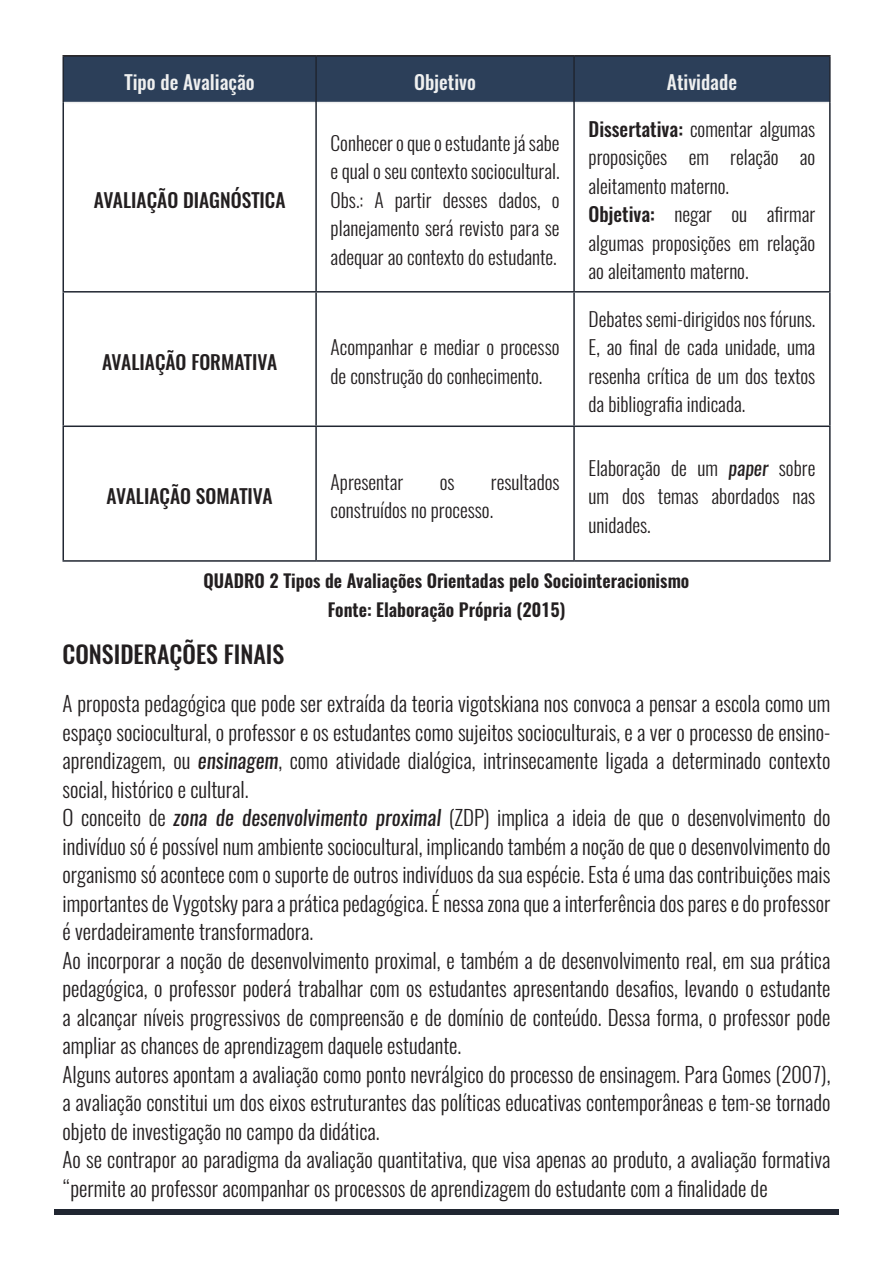
<style>
.page{position:relative;width:893px;height:1263px;background:#fff}
.page>*{position:absolute;margin:0;border:0;box-sizing:border-box;transform-origin:0 0}
.t1{font:500 24px "Oswald";color:#231f20}
.Parágrafo_ABNT{font:300 21px/28.5px "Oswald";color:#231f20;text-align:justify}
.Parágrafo_ABNT-2{font:300 19.5px/28.5px "Oswald";color:#231f20;text-align:justify}
.Parágrafo_ABNT-3{font:500 19.5px "Oswald";color:#231f20}
.t2{font:500 19.5px "Oswald";color:#eff0f0}
.t3{font:600 18px "Oswald";color:#231f20}
.s1{font-weight:500}
.s2{font-weight:400;font-style:italic}
</style>
<div class="page">
<div style="left:54px;top:1209px;width:785px;height:6px;background:#202631"></div>
<div style="left:64px;top:57px;width:765px;height:45px;background:#2c3f59"></div>
<hr style="left:63px;top:55px;width:253px;height:2px;background:#231f20">
<hr style="left:316px;top:55px;width:258px;height:2px;background:#231f20">
<hr style="left:574px;top:55px;width:257px;height:2px;background:#231f20">
<hr style="left:64px;top:102px;width:251px;height:1px;background:#eff0f0">
<hr style="left:317px;top:102px;width:256px;height:1px;background:#eff0f0">
<hr style="left:575px;top:102px;width:254px;height:1px;background:#eff0f0">
<hr style="left:63px;top:57px;width:1px;height:46px;background:#202631">
<hr style="left:315px;top:57px;width:2px;height:46px;background:#202631">
<hr style="left:573px;top:57px;width:2px;height:46px;background:#202631">
<hr style="left:829px;top:57px;width:2px;height:46px;background:#202631">
<hr style="left:63px;top:103px;width:1px;height:188px;background:#202631">
<hr style="left:315px;top:103px;width:2px;height:188px;background:#202631">
<hr style="left:573px;top:103px;width:2px;height:188px;background:#202631">
<hr style="left:829px;top:103px;width:2px;height:188px;background:#202631">
<hr style="left:63px;top:291px;width:253px;height:2px;background:#202631">
<hr style="left:63px;top:293px;width:1px;height:132px;background:#202631">
<hr style="left:316px;top:291px;width:258px;height:2px;background:#202631">
<hr style="left:315px;top:293px;width:2px;height:132px;background:#202631">
<hr style="left:574px;top:291px;width:257px;height:2px;background:#202631">
<hr style="left:573px;top:293px;width:2px;height:132px;background:#202631">
<hr style="left:829px;top:293px;width:2px;height:132px;background:#202631">
<hr style="left:63px;top:425px;width:253px;height:2px;background:#202631">
<hr style="left:63px;top:427px;width:1px;height:133px;background:#202631">
<hr style="left:316px;top:425px;width:258px;height:2px;background:#202631">
<hr style="left:315px;top:427px;width:2px;height:133px;background:#202631">
<hr style="left:574px;top:425px;width:257px;height:2px;background:#202631">
<hr style="left:573px;top:427px;width:2px;height:133px;background:#202631">
<hr style="left:829px;top:427px;width:2px;height:133px;background:#202631">
<hr style="left:63px;top:560px;width:253px;height:2px;background:#202631">
<hr style="left:316px;top:560px;width:258px;height:2px;background:#202631">
<hr style="left:574px;top:560px;width:257px;height:2px;background:#202631">
<p class="t2" style="left:125px;top:68px;width:132px">Tipo de Avaliação</p>
<p class="t2" style="left:414px;top:68px;width:63px">Objetivo</p>
<p class="t2" style="left:667px;top:68px;width:72px">Atividade</p>
<p class="Parágrafo_ABNT-3" style="left:94px;top:186px;width:193px">AVALIAÇÃO DIAGNÓSTICA</p>
<p class="Parágrafo_ABNT-2" style="left:331px;top:129px;width:230px">Conhecer o que o estudante já sabe e qual o seu contexto sociocultural.</p>
<p class="Parágrafo_ABNT-2" style="left:331px;top:186px;width:230px">Obs.: A partir desses dados, o planejamento será revisto para se adequar ao contexto do estudante.</p>
<p class="Parágrafo_ABNT-3" style="left:102px;top:348px;width:177px">AVALIAÇÃO FORMATIVA</p>
<p class="Parágrafo_ABNT-2" style="left:331px;top:333px;width:230px">Acompanhar e mediar o processo de construção do conhecimento.</p>
<p class="Parágrafo_ABNT-3" style="left:107px;top:483px;width:168px">AVALIAÇÃO SOMATIVA</p>
<p class="Parágrafo_ABNT-2" style="left:331px;top:468px;width:74px">Apresentar</p>
<p class="Parágrafo_ABNT-2" style="left:440px;top:468px;width:16px">os</p>
<p class="Parágrafo_ABNT-2" style="left:331px;top:468px;width:230px;text-indent:160px">resultados construídos no processo.</p>
<p class="Parágrafo_ABNT-2" style="left:589px;top:114px;width:228px"><span class="s1">Dissertativa:</span> comentar algumas proposições em relação ao aleitamento materno.</p>
<p class="Parágrafo_ABNT-2" style="left:589px;top:200px;width:228px"><span class="s1">Objetiva:</span> negar ou afirmar algumas proposições em relação ao aleitamento materno.</p>
<p class="Parágrafo_ABNT-2" style="left:589px;top:305px;width:228px">Debates semi-dirigidos nos fóruns.<br>E, ao final de cada unidade, uma resenha crítica de um dos textos da bibliografia indicada.</p>
<p class="Parágrafo_ABNT-2" style="left:589px;top:454px;width:228px">Elaboração de um <span class="s2">paper</span> sobre um dos temas abordados nas unidades.</p>
<p class="t3" style="left:204px;top:568px;width:487px">QUADRO 2 Tipos de Avaliações Orientadas pelo Sociointeracionismo</p>
<p class="t3" style="left:328px;top:597px;width:239px">Fonte: Elaboração Própria (2015)</p>
<p class="t1" style="left:63px;top:637px;width:223px">CONSIDERAÇÕES FINAIS</p>
<p class="Parágrafo_ABNT" style="left:63px;top:690px;width:769px">A proposta pedagógica que pode ser extraída da teoria vigotskiana nos convoca a pensar a escola como um espaço sociocultural, o professor e os estudantes como sujeitos socioculturais, e a ver o processo de ensino&shy;aprendizagem, ou <span class="s2">ensinagem</span>, como atividade dialógica, intrinsecamente ligada a determinado contexto social, histórico e cultural.</p>
<p class="Parágrafo_ABNT" style="left:63px;top:804px;width:769px">O conceito de <span class="s2">zona de desenvolvimento proximal</span> (ZDP) implica a ideia de que o desenvolvimento do indivíduo só é possível num ambiente sociocultural, implicando também a noção de que o desenvolvimento do organismo só acontece com o suporte de outros indivíduos da sua espécie. Esta é uma das contribuições mais importantes de Vygotsky para a prática pedagógica. É nessa zona que a interferência dos pares e do professor é verdadeiramente transformadora.</p>
<p class="Parágrafo_ABNT" style="left:63px;top:946px;width:769px">Ao incorporar a noção de desenvolvimento proximal, e também a de desenvolvimento real, em sua prática pedagógica, o professor poderá trabalhar com os estudantes apresentando desafios, levando o estudante a alcançar níveis progressivos de compreensão e de domínio de conteúdo. Dessa forma, o professor pode ampliar as chances de aprendizagem daquele estudante.</p>
<p class="Parágrafo_ABNT" style="left:63px;top:1060px;width:769px">Alguns autores apontam a avaliação como ponto nevrálgico do processo de ensinagem. Para Gomes (2007), a avaliação constitui um dos eixos estruturantes das políticas educativas contemporâneas e tem-se tornado objeto de investigação no campo da didática.</p>
<p class="Parágrafo_ABNT" style="left:63px;top:1146px;width:769px">Ao se contrapor ao paradigma da avaliação quantitativa, que visa apenas ao produto, a avaliação formativa “permite ao professor acompanhar os processos de aprendizagem do estudante com a finalidade de</p>
</div>
